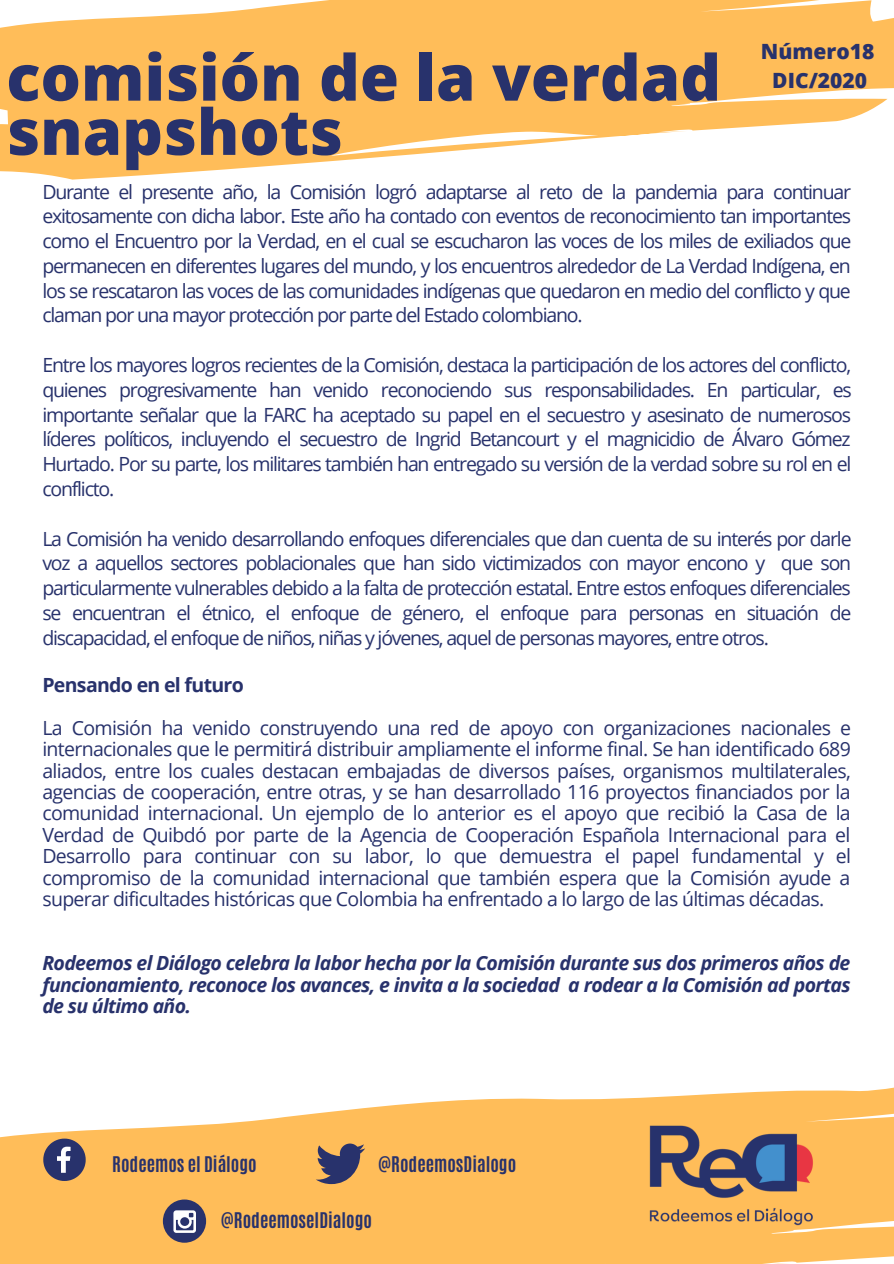
<style>
.page{position:relative;width:894px;height:1264px;background:#fff}
.page>*{position:absolute;margin:0;border:0;box-sizing:border-box;transform-origin:0 0}
.t1{font:800 63.45px "Open Sans";color:#28326c}
.t2{font:800 21px "Open Sans";color:#28326c}
.t3{font:19.5px/24.8px "Open Sans";letter-spacing:-.06em;color:#28326c;text-align:justify}
.t4{font:italic 700 19.5px/21.5px "Open Sans";letter-spacing:-.035em;color:#28326c;text-align:justify}
.t5{font:700 19.5px "Open Sans";letter-spacing:-.035em;color:#28326c}
.t6{font:700 18px "Antonio";color:#28326c}
</style>
<div class="page">
<svg style="left:0;top:0;width:893px;height:180px;fill:#ffbd59"></svg>
<svg style="left:0;top:1087px;width:893px;height:176px;fill:#ffbd59"></svg>
<svg style="left:43px;top:1138px;width:43px;height:42px;background:#6d6576"></svg>
<svg style="left:315px;top:1143px;width:50px;height:41px;background:#816b64"></svg>
<div style="left:163px;top:1199px;width:43px;height:43px;background:#28326c;border-radius:50%"></div>
<svg style="left:173px;top:1210px;width:23px;height:22px"></svg>
<img style="left:611px;top:1087px;width:239px;height:173px">
<p class="t2" style="left:760px;top:36px;width:115px">Número18</p>
<p class="t2" style="left:772px;top:66px;width:96px">DIC/2020</p>
<p class="t1" style="left:6px;top:33px;width:716px">comisión de la verdad</p>
<p class="t1" style="left:6px;top:87px;width:338px">snapshots</p>
<p class="t3" style="left:42px;top:179px;width:810px">Durante el presente año, la Comisión logró adaptarse al reto de la pandemia para continuar exitosamente con dicha labor. Este año ha contado con eventos de reconocimiento tan importantes como el Encuentro por la Verdad, en el cual se escucharon las voces de los miles de exiliados que permanecen en diferentes lugares del mundo, y los encuentros alrededor de La Verdad Indígena, en los se rescataron las voces de las comunidades indígenas que quedaron en medio del conflicto y que claman por una mayor protección por parte del Estado colombiano.</p>
<p class="t3" style="left:42px;top:352px;width:810px">Entre los mayores logros recientes de la Comisión, destaca la participación de los actores del conflicto, quienes progresivamente han venido reconociendo sus responsabilidades. En particular, es importante señalar que la FARC ha aceptado su papel en el secuestro y asesinato de numerosos líderes políticos, incluyendo el secuestro de Ingrid Betancourt y el magnicidio de Álvaro Gómez Hurtado. Por su parte, los militares también han entregado su versión de la verdad sobre su rol en el conflicto.</p>
<p class="t3" style="left:42px;top:525px;width:810px">La Comisión ha venido desarrollando enfoques diferenciales que dan cuenta de su interés por darle voz a aquellos sectores poblacionales que han sido victimizados con mayor encono y que son particularmente vulnerables debido a la falta de protección estatal. Entre estos enfoques diferenciales se encuentran el étnico, el enfoque de género, el enfoque para personas en situación de discapacidad, el enfoque de niños, niñas y jóvenes, aquel de personas mayores, entre otros.</p>
<p class="t5" style="left:42px;top:671px;width:203px">Pensando en el futuro</p>
<p class="t3" style="left:42px;top:716px;width:810px;line-height:21.5px">La Comisión ha venido construyendo una red de apoyo con organizaciones nacionales e internacionales que le permitirá distribuir ampliamente el informe final. Se han identificado 689 aliados, entre los cuales destacan embajadas de diversos países, organismos multilaterales, agencias de cooperación, entre otras, y se han desarrollado 116 proyectos financiados por la comunidad internacional. Un ejemplo de lo anterior es el apoyo que recibió la Casa de la Verdad de Quibdó por parte de la Agencia de Cooperación Española Internacional para el Desarrollo para continuar con su labor, lo que demuestra el papel fundamental y el compromiso de la comunidad internacional que también espera que la Comisión ayude a superar dificultades históricas que Colombia ha enfrentado a lo largo de las últimas décadas.</p>
<p class="t4" style="left:42px;top:951px;width:809px">Rodeemos el Diálogo celebra la labor hecha por la Comisión durante sus dos primeros años de funcionamiento, reconoce los avances, e invita a la sociedad a rodear a la Comisión ad portas de su último año.</p>
<p class="t6" style="left:112px;top:1151px;width:146px">Rodeemos el Diálogo</p>
<p class="t6" style="left:378px;top:1151px;width:140px">@RodeemosDialogo</p>
<p class="t6" style="left:221px;top:1207px;width:153px">@RodeemoselDialogo</p>
</div>
